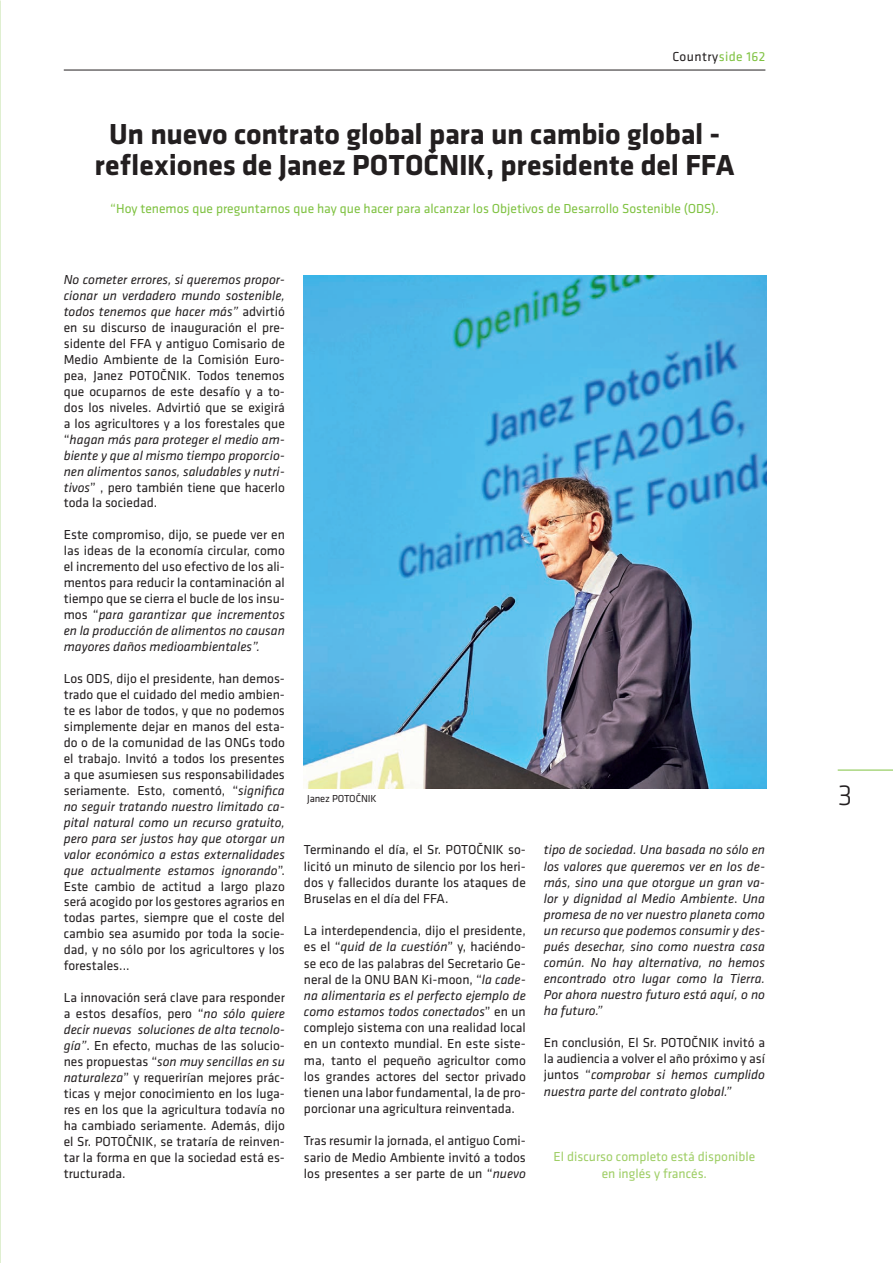
<style>
.page{position:relative;width:893px;height:1263px;background:#fff}
.page>*{position:absolute;margin:0;border:0;box-sizing:border-box;transform-origin:0 0}
.t1{font:700 30px/31.5px "Klavika";letter-spacing:-.01em;color:#231f20;text-align:center}
.t2{font:300 30px "Klavika";color:#231f20}
.t3{font:13.5px/15.9px "Klavika";color:#231f20;text-align:justify}
.t4{font:italic 13.5px/16px "Klavika";color:#231f20;text-align:justify}
.t5{font:13.5px "Klavika";color:#7fc241}
.t6{font:13.5px/16.4px "Klavika";color:#9fce66;text-align:center}
.t7{font:13.5px "Klavika";letter-spacing:.03em;color:#231f20}
.t8{font:10.5px "Klavika";letter-spacing:-.01em;color:#231f20}
.s1{color:#7fc241}
.s2{font-style:italic}
.s3{font-style:normal}
</style>
<div class="page">
<hr style="left:838px;top:770px;width:55px;height:1px;background:#7fc241">
<hr style="left:64px;top:70px;width:701px;height:1px;background:#231f20">
<img style="left:0;top:930px;width:1px;height:248px">
<img style="left:304px;top:275px;width:463px;height:513px">
<p class="t7" style="left:672px;top:49px;width:94px">Country<span class="s1">side 162</span></p>
<h1 class="t1" style="left:95px;top:119px;width:641px">Un nuevo contrato global para un cambio global - reflexiones de Janez POTOČNIK, presidente del FFA</h1>
<p class="t5" style="left:110px;top:201px;width:610px">“Hoy tenemos que preguntarnos que hay que hacer para alcanzar los Objetivos de Desarrollo Sostenible (ODS).</p>
<p class="t3" style="left:64px;top:272px;width:223px"><span class="s2">No cometer errores, si queremos propor&shy;cionar un verdadero mundo sostenible, todos tenemos que hacer más”</span> advirtió en su discurso de inauguración el pre&shy;sidente del FFA y antiguo Comisario de Medio Ambiente de la Comisión Euro&shy;pea, Janez POTOČNIK. Todos tenemos que ocuparnos de este desafío y a to&shy;dos los niveles. Advirtió que se exigirá a los agricultores y a los forestales que “<span class="s2">hagan más para proteger el medio am&shy;biente y que al mismo tiempo proporcio&shy;nen alimentos sanos, saludables y nutri&shy;tivos</span>” , pero también tiene que hacerlo toda la sociedad.</p>
<p class="t3" style="left:64px;top:527px;width:223px">Este compromiso, dijo, se puede ver en las ideas de la economía circular, como el incremento del uso efectivo de los ali&shy;mentos para reducir la contaminación al tiempo que se cierra el bucle de los insu&shy;mos “<span class="s2">para garantizar que incrementos en la producción de alimentos no causan mayores daños medioambientales”.</span></p>
<p class="t3" style="left:64px;top:671px;width:223px">Los ODS, dijo el presidente, han demos&shy;trado que el cuidado del medio ambien&shy;te es labor de todos, y que no podemos simplemente dejar en manos del esta&shy;do o de la comunidad de las ONGs todo el trabajo. Invitó a todos los presentes a que asumiesen sus responsabilidades seriamente. Esto, comentó, “<span class="s2">significa no seguir tratando nuestro limitado ca&shy;pital natural como un recurso gratuito, pero para ser justos hay que otorgar un valor económico a estas externalidades que actualmente estamos ignorando</span>”.<br>Este cambio de actitud a largo plazo será acogido por los gestores agrarios en todas partes, siempre que el coste del cambio sea asumido por toda la socie&shy;dad, y no sólo por los agricultores y los forestales...</p>
<p class="t3" style="left:64px;top:990px;width:223px">La innovación será clave para responder a estos desafíos, pero “<span class="s2">no sólo quiere decir nuevas soluciones de alta tecnolo&shy;gía”</span>. En efecto, muchas de las solucio&shy;nes propuestas “<span class="s2">son muy sencillas en su naturaleza</span>” y requerirían mejores prác&shy;ticas y mejor conocimiento en los luga&shy;res en los que la agricultura todavía no ha cambiado seriamente. Además, dijo el Sr. POTOČNIK, se trataría de reinven&shy;tar la forma en que la sociedad está es&shy;tructurada.</p>
<p class="t8" style="left:307px;top:792px;width:71px">Janez POTOČNIK</p>
<p class="t3" style="left:304px;top:842px;width:223px">Terminando el día, el Sr. POTOČNIK so&shy;licitó un minuto de silencio por los heri&shy;dos y fallecidos durante los ataques de Bruselas en el día del FFA.</p>
<p class="t3" style="left:304px;top:923px;width:223px">La interdependencia, dijo el presidente, es el “<span class="s2">quid de la cuestión</span>” y, haciéndo&shy;se eco de las palabras del Secretario Ge&shy;neral de la ONU BAN Ki-moon, “<span class="s2">la cade&shy;na alimentaria es el perfecto ejemplo de como estamos todos conectados</span>” en un complejo sistema con una realidad local en un contexto mundial. En este siste&shy;ma, tanto el pequeño agricultor como los grandes actores del sector privado tienen una labor fundamental, la de pro&shy;porcionar una agricultura reinventada.</p>
<p class="t3" style="left:304px;top:1133px;width:223px">Tras resumir la jornada, el antiguo Comi&shy;sario de Medio Ambiente invitó a todos los presentes a ser parte de un “<span class="s2">nuevo</span></p>
<p class="t4" style="left:544px;top:842px;width:223px">tipo de sociedad. Una basada no sólo en los valores que queremos ver en los de&shy;más, sino una que otorgue un gran va&shy;lor y dignidad al Medio Ambiente<span class="s3">.</span> Una promesa de no ver nuestro planeta como un recurso que podemos consumir y des&shy;pués desechar, sino como nuestra casa común. No hay alternativa, no hemos encontrado otro lugar como la Tierra.<br>Por ahora nuestro futuro está aquí, o no ha futuro.”</p>
<p class="t3" style="left:544px;top:1035px;width:223px">En conclusión, El Sr. POTOČNIK invitó a la audiencia a volver el año próximo y así juntos “<span class="s2">comprobar si hemos cumplido nuestra parte del contrato global.”</span></p>
<p class="t6" style="left:554px;top:1149px;width:203px">El discurso completo está disponible en inglés y francés.</p>
<h1 class="t2" style="left:838px;top:779px;width:16px">3</h1>
</div>
